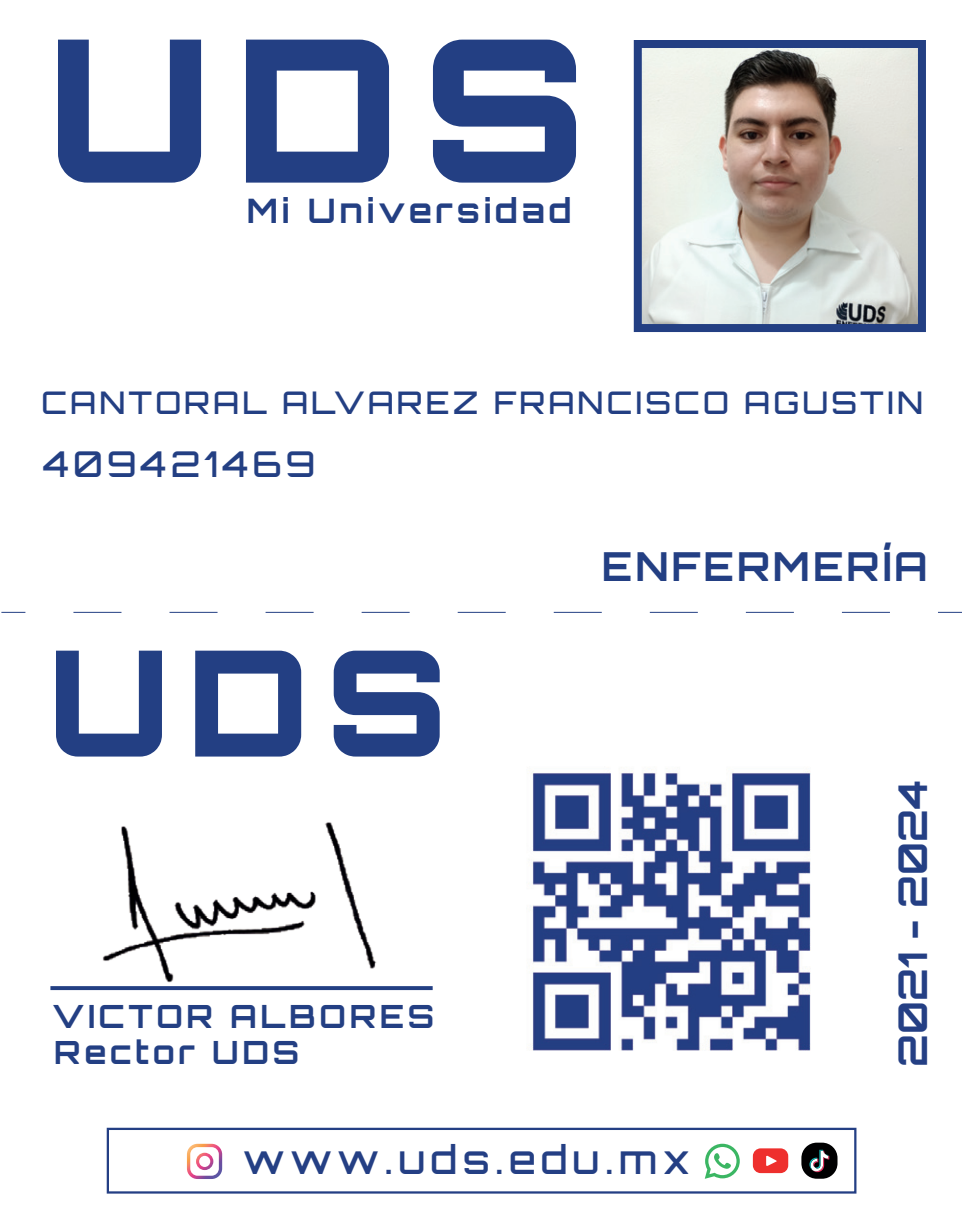
<style>
.page{position:relative;width:966px;height:1227px;background:#fff}
.page>*{position:absolute;margin:0;border:0;box-sizing:border-box;transform-origin:0 0}
.t1{font:700 40px "Orbitron";letter-spacing:.075em;color:#233f83}
.t2{font:700 39.6px "Orbitron";color:#243f84}
.t3{font:500 39.2px "Orbitron";letter-spacing:.135em;color:#243f84}
.t4{font:500 35.6px "Orbitron";letter-spacing:.115em;color:#233f83}
.t5{font:700 33.6px "Orbitron";letter-spacing:.115em;color:#233f83}
.t6{font:700 32px/36px "Orbitron";letter-spacing:.115em;color:#233f83}
.t7{font:500 31.2px "Orbitron";letter-spacing:.1em;color:#233f83}
</style>
<div class="page">
<img style="left:642px;top:49px;width:274px;height:274px">
<div style="left:633px;top:40px;width:292px;height:292px;border:8px solid #233f83"></div>
<svg style="left:58px;top:40px;width:143px;height:143px"></svg>
<svg style="left:246px;top:40px;width:143px;height:143px"></svg>
<svg style="left:433px;top:40px;width:143px;height:143px"></svg>
<svg style="left:56px;top:651px;width:106px;height:105px"></svg>
<svg style="left:195px;top:651px;width:106px;height:105px"></svg>
<svg style="left:334px;top:651px;width:105px;height:105px"></svg>
<div style="left:50px;top:986px;width:382px;height:4px;border:2px solid #233f83"></div>
<img style="left:94px;top:822px;width:288px;height:169px">
<svg style="left:187px;top:1144px;width:35px;height:35px"></svg>
<svg style="left:704px;top:1144px;width:35px;height:35px"></svg>
<svg style="left:752px;top:1148px;width:36px;height:25px"></svg>
<div style="left:107px;top:1128px;width:749px;height:65px;border:2px solid #243f84"></div>
<div style="left:801px;top:1143px;width:36px;height:36px;background:#000001;border-radius:15px"></div>
<svg style="left:809px;top:1150px;width:20px;height:22px"></svg>
<img style="left:531px;top:770px;width:280px;height:281px">
<svg style="left:1px;top:612px;width:24px;height:1px"></svg>
<svg style="left:73px;top:612px;width:817px;height:1px"></svg>
<svg style="left:938px;top:612px;width:23px;height:1px"></svg>
<p class="t5" style="left:247px;top:191px;width:326px">Mi Universidad</p>
<p class="t7" style="left:41px;top:383px;width:883px">CANTORAL ALVAREZ FRANCISCO AGUSTIN</p>
<p class="t4" style="left:43px;top:442px;width:273px">409421469</p>
<p class="t6" style="left:52px;top:998px;width:383px">VICTOR ALBORES<br>Rector UDS</p>
<p class="t1" style="left:601px;top:542px;width:327px">ENFERMERÍA</p>
<p class="t2" style="left:888px;top:1067px;width:289px;rotate:-90deg">2021 - 2024</p>
<p class="t3" style="left:243px;top:1135px;width:448px">www.uds.edu.mx</p>
</div>
